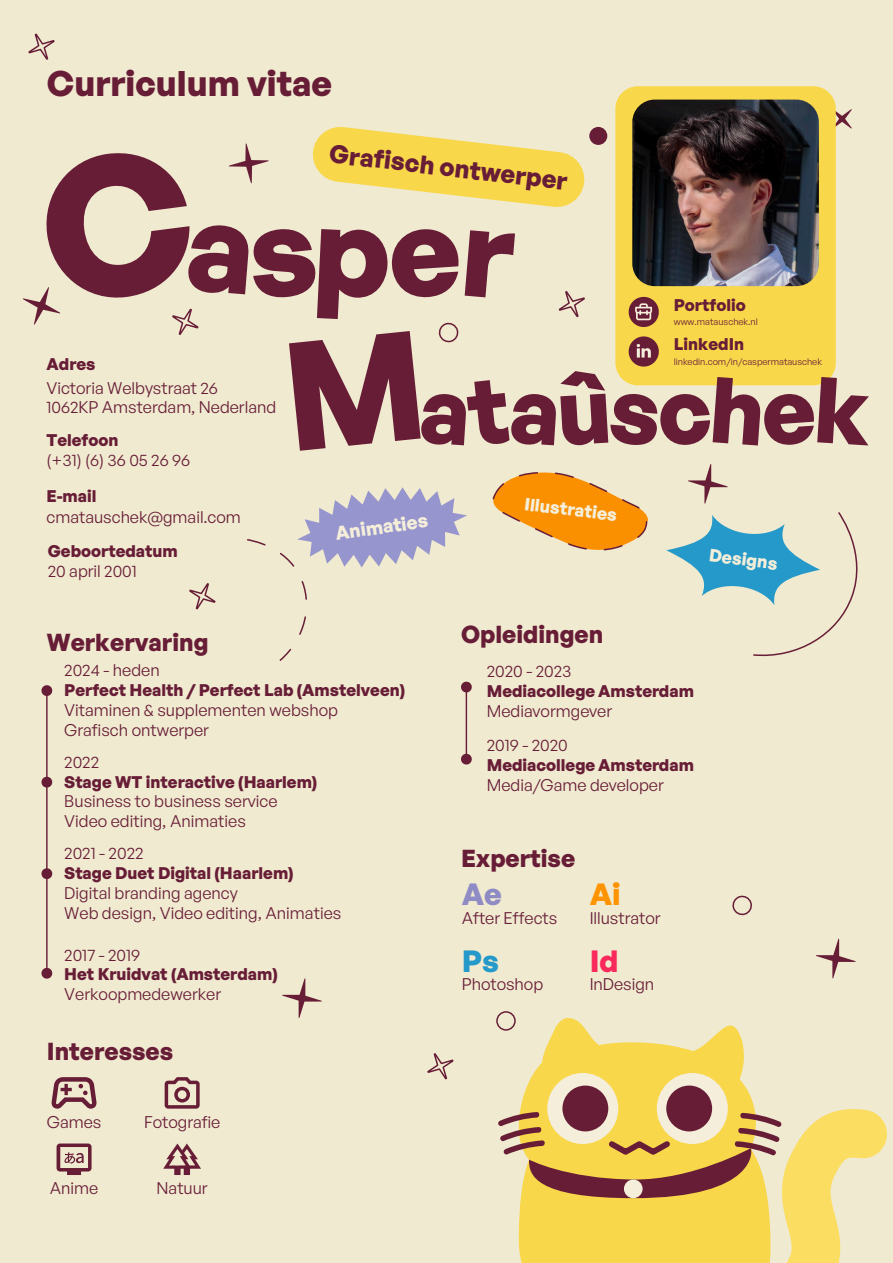
<style>
.page{position:relative;width:893px;height:1263px;background:#f0ead0}
.page>*{position:absolute;margin:0;border:0;box-sizing:border-box;transform-origin:0 0}
.t1{font:700 34.8px "General Sans";color:#681d37}
.t2{font:700 30px "General Sans";color:#ff9300}
.t3{font:700 30px "General Sans";color:#2599c9}
.t4{font:700 30px "General Sans";color:#8f8bc5}
.t5{font:700 30px "General Sans";color:#f9295b}
.t6{font:700 24.9px "General Sans";color:#681d37}
.t7{font:700 24px "General Sans";color:#681d37}
.t8{font:700 18.6px "General Sans";color:#f4eeda}
.t9{font:700 17.4px "General Sans";color:#f4eeda}
.t10{font:16.5px/19.8px "General Sans";color:#681d37}
.t11{font:700 16.5px "General Sans";color:#681d37}
.t12{font:9.15px "General Sans";color:#681d37}
</style>
<div class="page">
<svg style="left:461px;top:682px;width:11px;height:10px"></svg>
<svg style="left:461px;top:754px;width:11px;height:10px"></svg>
<hr style="left:466px;top:687px;width:1px;height:74px;background:#681d37">
<svg style="left:41px;top:685px;width:11px;height:11px"></svg>
<svg style="left:41px;top:777px;width:11px;height:10px"></svg>
<svg style="left:41px;top:868px;width:11px;height:11px"></svg>
<svg style="left:41px;top:968px;width:11px;height:11px"></svg>
<hr style="left:46px;top:690px;width:2px;height:283px;background:#681d37">
<div style="left:496px;top:1011px;width:20px;height:20px;border:2px solid #681d37;border-radius:50%"></div>
<svg style="left:732px;top:895px;width:20px;height:21px"></svg>
<svg style="left:688px;top:464px;width:40px;height:40px"></svg>
<svg style="left:816px;top:938px;width:40px;height:40px"></svg>
<svg style="left:282px;top:978px;width:40px;height:40px"></svg>
<svg style="left:28px;top:33px;width:27px;height:27px"></svg>
<svg style="left:427px;top:1053px;width:27px;height:27px"></svg>
<svg style="left:189px;top:583px;width:27px;height:27px"></svg>
<div style="left:615px;top:86px;width:221px;height:299px;background:#f9d74a;border-radius:22px"></div>
<img style="left:636px;top:100px;width:179px;height:9px">
<svg style="left:23px;top:109px;width:846px;height:342px"></svg>
<svg style="left:492px;top:472px;width:156px;height:79px"></svg>
<svg style="left:51px;top:1077px;width:46px;height:32px"></svg>
<svg style="left:165px;top:1077px;width:35px;height:32px"></svg>
<svg style="left:163px;top:1143px;width:38px;height:32px"></svg>
<svg style="left:57px;top:1143px;width:35px;height:32px"></svg>
<svg style="left:666px;top:512px;width:192px;height:145px"></svg>
<svg style="left:247px;top:487px;width:220px;height:174px"></svg>
<svg style="left:782px;top:1109px;width:105px;height:154px"></svg>
<svg style="left:498px;top:1016px;width:284px;height:247px"></svg>
<div style="left:624px;top:1179px;width:19px;height:19px;background:#f4eeda;border-radius:50%"></div>
<h1 class="t1" style="left:47px;top:61px;width:287px">Curriculum vitae</h1>
<h3 class="t6" style="left:332px;top:137px;width:241px;rotate:7deg">Grafi sch ontwerper</h3>
<p class="t11" style="left:47px;top:354px;width:50px">Adres</p>
<p class="t10" style="left:47px;top:377px;width:231px">Victoria Welbystraat 26<br>1062KP Amsterdam, Nederland</p>
<p class="t11" style="left:47px;top:429px;width:74px">Telefoon</p>
<p class="t10" style="left:47px;top:450px;width:145px">(+31) (6) 36 05 26 96</p>
<p class="t11" style="left:47px;top:485px;width:51px">E-mail</p>
<p class="t10" style="left:47px;top:506px;width:196px">cmatauschek@gmail.com</p>
<p class="t11" style="left:48px;top:540px;width:131px">Geboortedatum</p>
<p class="t10" style="left:48px;top:561px;width:91px">20 april 2001</p>
<h3 class="t7" style="left:47px;top:626px;width:163px">Werkervaring</h3>
<p class="t8" style="left:334px;top:521px;width:95px;rotate:-8deg">Animaties</p>
<p class="t9" style="left:526px;top:492px;width:95px;rotate:7deg">Illustraties</p>
<h3 class="t7" style="left:461px;top:619px;width:144px">Opleidingen</h3>
<p class="t11" style="left:674px;top:294px;width:73px">Portfolio</p>
<p class="t12" style="left:674px;top:316px;width:85px">www.matauschek.nl</p>
<p class="t11" style="left:674px;top:334px;width:72px">LinkedIn</p>
<p class="t12" style="left:674px;top:356px;width:150px">linkedin.com/in/caspermatauschek</p>
<p class="t9" style="left:710px;top:544px;width:70px;rotate:7deg">D esigns</p>
<p class="t10" style="left:64px;top:660px;width:97px">2024 - heden</p>
<p class="t11" style="left:64px;top:679px;width:342px">Perfect Health / Perfect Lab (Amstelveen)</p>
<p class="t10" style="left:64px;top:700px;width:275px">Vitaminen &amp; supplementen webshop<br>Grafisch ontwerper</p>
<p class="t10" style="left:64px;top:751px;width:36px">2022</p>
<p class="t11" style="left:64px;top:771px;width:255px">Stage WT interactive (Haarlem)</p>
<p class="t10" style="left:64px;top:791px;width:215px">Business to business service<br>Video editing, Animaties</p>
<p class="t10" style="left:64px;top:843px;width:81px">2021 - 2022</p>
<p class="t11" style="left:64px;top:862px;width:231px">Stage Duet Digital (Haarlem)</p>
<p class="t10" style="left:64px;top:882px;width:279px">Digital branding agency<br>Web design, Video editing, Animaties</p>
<p class="t10" style="left:64px;top:944px;width:78px">2017 - 2019</p>
<p class="t11" style="left:64px;top:964px;width:215px">Het Kruidvat (Amsterdam)</p>
<p class="t10" style="left:64px;top:984px;width:158px">Verkoopmedewerker</p>
<h3 class="t7" style="left:47px;top:1036px;width:128px">Interesses</h3>
<p class="t10" style="left:47px;top:1111px;width:56px">Games</p>
<p class="t10" style="left:144px;top:1111px;width:78px">Fotografie</p>
<p class="t10" style="left:50px;top:1178px;width:50px">Anime</p>
<p class="t10" style="left:157px;top:1178px;width:53px">Natuur</p>
<p class="t10" style="left:487px;top:661px;width:86px">2020 - 2023</p>
<p class="t11" style="left:487px;top:680px;width:209px">Mediacollege Amsterdam</p>
<p class="t10" style="left:487px;top:693px;width:127px;line-height:34.3px">Mediavormgever<br>2019 - 2020</p>
<p class="t11" style="left:487px;top:754px;width:209px">Mediacollege Amsterdam</p>
<p class="t10" style="left:487px;top:774px;width:178px">Media/Game developer</p>
<h3 class="t7" style="left:461px;top:842px;width:116px">Expertise</h3>
<h2 class="t4" style="left:462px;top:875px;width:42px">Ae</h2>
<h2 class="t2" style="left:590px;top:875px;width:32px">Ai</h2>
<p class="t10" style="left:462px;top:908px;width:97px">After Effects</p>
<p class="t10" style="left:590px;top:908px;width:73px">Illustrator</p>
<h2 class="t3" style="left:462px;top:941px;width:39px">Ps</h2>
<h2 class="t5" style="left:590px;top:941px;width:30px">Id</h2>
<p class="t10" style="left:462px;top:974px;width:83px">Photoshop</p>
<p class="t10" style="left:590px;top:974px;width:66px">InDesign</p>
</div>
